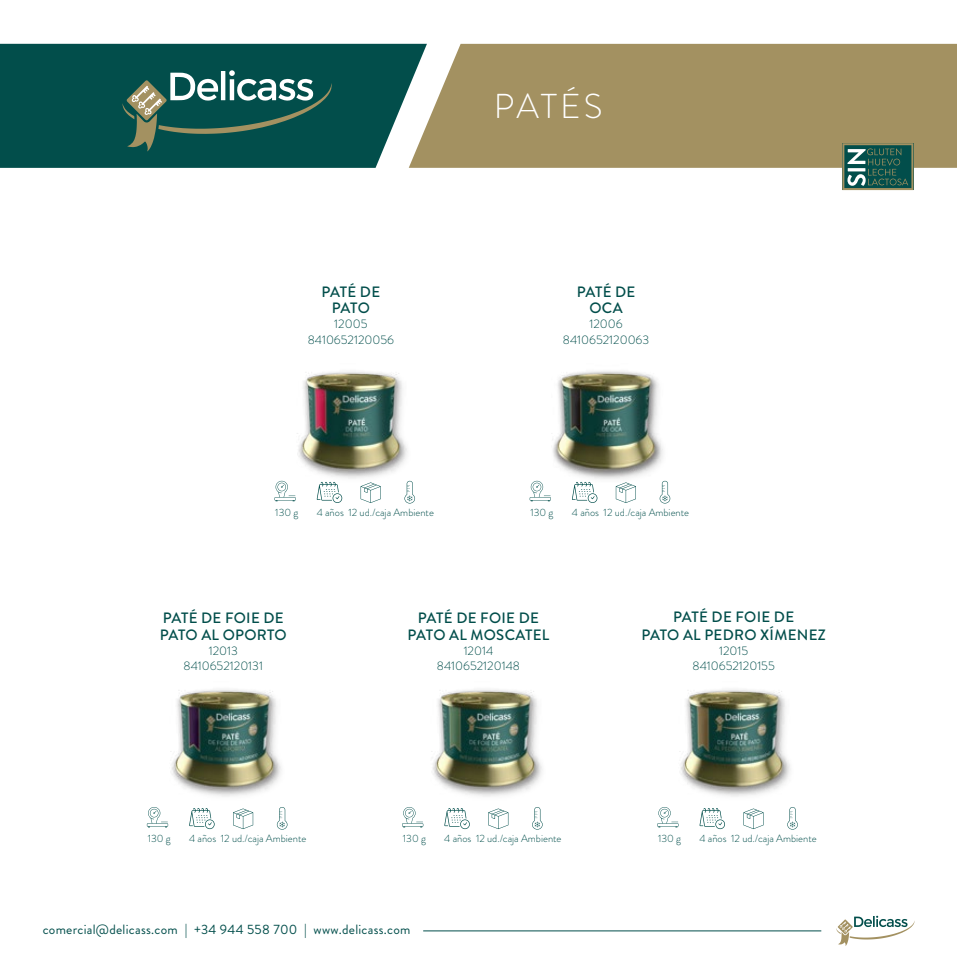
<style>
.page{position:relative;width:957px;height:957px;background:#fff}
.page>*{position:absolute;margin:0;border:0;box-sizing:border-box;transform-origin:0 0}
.t1{font:300 34.5px "Brandon Grotesque";letter-spacing:.075em;color:#fff}
.t2{font:500 15px/16.5px "Brandon Grotesque";letter-spacing:.02em;color:#024e4b;text-align:center}
.t3{font:500 15px/16.5px "Brandon Grotesque";letter-spacing:-.015em;color:#024e4b;text-align:center}
.t4{font:13.5px "Brandon Grotesque";letter-spacing:.02em;color:#024e4b}
.t5{font:300 12.3px/15px "Brandon Grotesque";color:#024e4b;text-align:center}
.t6{font:300 10.5px "Brandon Grotesque";color:#024e4b}
</style>
<div class="page">
<div style="left:0;top:44px;width:409px;height:124px;background:#024e4b"></div>
<svg style="left:122px;top:70px;width:210px;height:81px"></svg>
<div style="left:409px;top:44px;width:548px;height:124px;background:#a39161"></div>
<svg style="left:530px;top:481px;width:21px;height:20px"></svg>
<svg style="left:572px;top:486px;width:25px;height:17px"></svg>
<svg style="left:616px;top:486px;width:20px;height:17px"></svg>
<svg style="left:659px;top:486px;width:11px;height:17px"></svg>
<div style="left:548px;top:367px;width:122px;height:119px;background:#000;opacity:.25"></div>
<img style="left:536px;top:367px;width:134px;height:114px">
<svg style="left:842px;top:143px;width:71px;height:47px"></svg>
<svg style="left:147px;top:807px;width:21px;height:20px"></svg>
<svg style="left:189px;top:808px;width:26px;height:21px"></svg>
<svg style="left:233px;top:808px;width:20px;height:21px"></svg>
<svg style="left:277px;top:807px;width:10px;height:22px"></svg>
<svg style="left:402px;top:807px;width:21px;height:20px"></svg>
<svg style="left:444px;top:808px;width:26px;height:21px"></svg>
<svg style="left:488px;top:808px;width:20px;height:21px"></svg>
<svg style="left:532px;top:807px;width:10px;height:22px"></svg>
<svg style="left:657px;top:807px;width:21px;height:20px"></svg>
<svg style="left:699px;top:808px;width:26px;height:21px"></svg>
<svg style="left:743px;top:808px;width:20px;height:21px"></svg>
<svg style="left:787px;top:807px;width:11px;height:22px"></svg>
<img style="left:170px;top:689px;width:112px;height:108px">
<img style="left:431px;top:689px;width:112px;height:108px">
<img style="left:679px;top:689px;width:112px;height:108px">
<svg style="left:274px;top:481px;width:22px;height:20px"></svg>
<svg style="left:317px;top:485px;width:25px;height:18px"></svg>
<svg style="left:360px;top:485px;width:21px;height:18px"></svg>
<svg style="left:404px;top:485px;width:11px;height:18px"></svg>
<div style="left:294px;top:367px;width:121px;height:118px;background:#000;opacity:.25"></div>
<img style="left:281px;top:367px;width:134px;height:114px">
<hr style="left:423px;top:930px;width:398px;height:1px;background:#024e4b">
<svg style="left:836px;top:915px;width:78px;height:31px"></svg>
<h2 class="t3" style="left:321px;top:284px;width:60px">PATÉ DE<br>PATO</h2>
<p class="t5" style="left:308px;top:317px;width:88px">12005<br>8410652120056</p>
<h1 class="t1" style="left:494px;top:83px;width:110px">PATÉS</h1>
<h2 class="t2" style="left:576px;top:284px;width:60px">PATÉ DE<br>OCA</h2>
<p class="t5" style="left:563px;top:317px;width:88px">12006<br>8410652120063</p>
<p class="t6" style="left:275px;top:505px;width:25px">130 g</p>
<p class="t6" style="left:317px;top:505px;width:119px">4 años 12 ud./caja Ambiente</p>
<p class="t6" style="left:530px;top:505px;width:25px">130 g</p>
<p class="t6" style="left:572px;top:505px;width:119px">4 años 12 ud./caja Ambiente</p>
<h2 class="t2" style="left:160px;top:610px;width:129px;text-align:left">PATÉ DE FOIE DE<br>PATO AL OPORTO</h2>
<p class="t5" style="left:184px;top:643px;width:81px">12013<br>8410652120131</p>
<h2 class="t2" style="left:407px;top:610px;width:143px">PATÉ DE FOIE DE<br>PATO AL MOSCATEL</h2>
<p class="t5" style="left:437px;top:643px;width:85px">12014<br>8410652120148</p>
<h2 class="t2" style="left:641px;top:608px;width:186px;line-height:18px">PATÉ DE FOIE DE<br>PATO AL PEDRO XÍMENEZ</h2>
<p class="t5" style="left:692px;top:643px;width:84px">12015<br>8410652120155</p>
<p class="t6" style="left:148px;top:831px;width:25px">130 g</p>
<p class="t6" style="left:189px;top:831px;width:119px">4 años 12 ud./caja Ambiente</p>
<p class="t6" style="left:403px;top:831px;width:25px">130 g</p>
<p class="t6" style="left:444px;top:831px;width:119px">4 años 12 ud./caja Ambiente</p>
<p class="t6" style="left:658px;top:831px;width:25px">130 g</p>
<p class="t6" style="left:699px;top:831px;width:119px">4 años 12 ud./caja Ambiente</p>
<p class="t4" style="left:43px;top:920px;width:369px">comercial@delicass.com | +34 944 558 700 | www.delicass.com</p>
</div>
